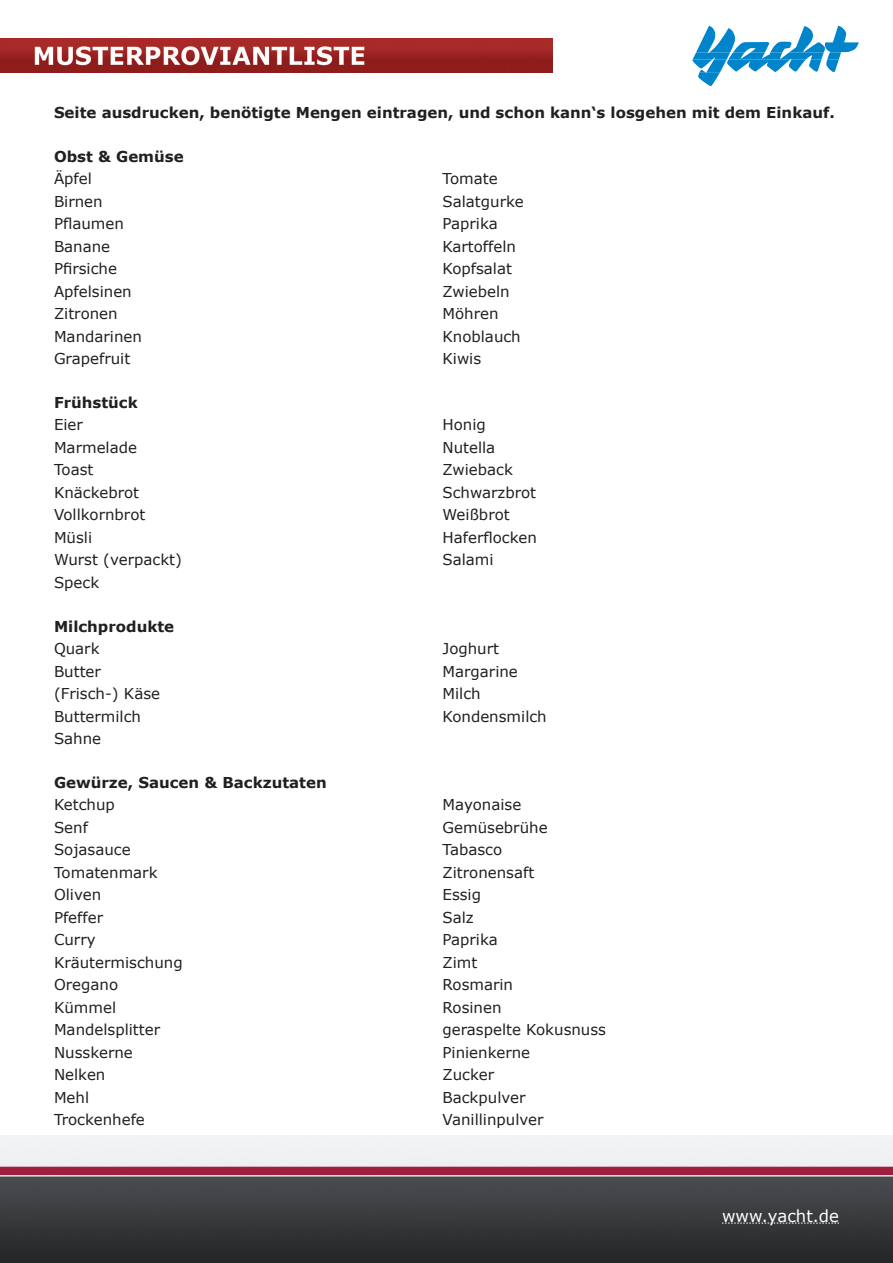
<style>
.page{position:relative;width:893px;height:1263px;background:#fff}
.page>*{position:absolute;margin:0;border:0;box-sizing:border-box;transform-origin:0 0}
.t1{font:16.5px "Verdana";color:#fff}
.t2{font:15px "Verdana";color:#231f20}
.t3{font:700 15px "Verdana";color:#231f20}
</style>
<div class="page">
<img style="left:0;top:1135px;width:893px;height:128px">
<svg style="left:692px;top:26px;width:167px;height:60px"></svg>
<svg style="left:722px;top:1223px;width:117px;height:1px"></svg>
<img style="left:0;top:38px;width:553px;height:34px">
<p class="t3" style="left:54px;top:103px;width:782px">Seite ausdrucken, benötigte Mengen eintragen, und schon kann‘s losgehen mit dem Einkauf.</p>
<p class="t3" style="left:54px;top:147px;width:131px">Obst &amp; Gemüse</p>
<p class="t2" style="left:54px;top:169px;width:39px">Äpfel</p>
<p class="t2" style="left:442px;top:169px;width:57px">Tomate</p>
<p class="t2" style="left:54px;top:192px;width:50px">Birnen</p>
<p class="t2" style="left:442px;top:192px;width:83px">Salatgurke</p>
<p class="t2" style="left:54px;top:214px;width:71px">Pflaumen</p>
<p class="t2" style="left:442px;top:214px;width:57px">Paprika</p>
<p class="t2" style="left:54px;top:237px;width:58px">Banane</p>
<p class="t2" style="left:442px;top:237px;width:75px">Kartoffeln</p>
<p class="t2" style="left:54px;top:259px;width:64px">Pfirsiche</p>
<p class="t2" style="left:442px;top:259px;width:71px">Kopfsalat</p>
<p class="t2" style="left:54px;top:282px;width:79px">Apfelsinen</p>
<p class="t2" style="left:442px;top:282px;width:69px">Zwiebeln</p>
<p class="t2" style="left:54px;top:304px;width:65px">Zitronen</p>
<p class="t2" style="left:442px;top:304px;width:58px">Möhren</p>
<p class="t2" style="left:54px;top:327px;width:89px">Mandarinen</p>
<p class="t2" style="left:442px;top:327px;width:80px">Knoblauch</p>
<p class="t2" style="left:54px;top:349px;width:78px">Grapefruit</p>
<p class="t2" style="left:442px;top:349px;width:40px">Kiwis</p>
<p class="t3" style="left:54px;top:393px;width:85px">Frühstück</p>
<p class="t2" style="left:54px;top:415px;width:30px">Eier</p>
<p class="t2" style="left:442px;top:415px;width:45px">Honig</p>
<p class="t2" style="left:54px;top:438px;width:85px">Marmelade</p>
<p class="t2" style="left:442px;top:438px;width:54px">Nutella</p>
<p class="t2" style="left:54px;top:460px;width:41px">Toast</p>
<p class="t2" style="left:442px;top:460px;width:72px">Zwieback</p>
<p class="t2" style="left:54px;top:483px;width:87px">Knäckebrot</p>
<p class="t2" style="left:442px;top:483px;width:95px">Schwarzbrot</p>
<p class="t2" style="left:54px;top:505px;width:93px">Vollkornbrot</p>
<p class="t2" style="left:442px;top:505px;width:69px">Weißbrot</p>
<p class="t2" style="left:54px;top:528px;width:40px">Müsli</p>
<p class="t2" style="left:442px;top:528px;width:96px">Haferflocken</p>
<p class="t2" style="left:54px;top:550px;width:129px">Wurst (verpackt)</p>
<p class="t2" style="left:442px;top:550px;width:53px">Salami</p>
<p class="t2" style="left:54px;top:573px;width:47px">Speck</p>
<p class="t3" style="left:54px;top:617px;width:122px">Milchprodukte</p>
<p class="t2" style="left:54px;top:639px;width:47px">Quark</p>
<p class="t2" style="left:442px;top:639px;width:58px">Joghurt</p>
<p class="t2" style="left:54px;top:662px;width:48px">Butter</p>
<p class="t2" style="left:442px;top:662px;width:77px">Margarine</p>
<p class="t2" style="left:54px;top:684px;width:108px">(Frisch-) Käse</p>
<p class="t2" style="left:442px;top:684px;width:40px">Milch</p>
<p class="t2" style="left:54px;top:707px;width:89px">Buttermilch</p>
<p class="t2" style="left:442px;top:707px;width:106px">Kondensmilch</p>
<p class="t2" style="left:54px;top:729px;width:49px">Sahne</p>
<p class="t3" style="left:54px;top:773px;width:274px">Gewürze, Saucen &amp; Backzutaten</p>
<p class="t2" style="left:54px;top:795px;width:62px">Ketchup</p>
<p class="t2" style="left:442px;top:795px;width:80px">Mayonaise</p>
<p class="t2" style="left:54px;top:818px;width:35px">Senf</p>
<p class="t2" style="left:442px;top:818px;width:107px">Gemüsebrühe</p>
<p class="t2" style="left:54px;top:840px;width:78px">Sojasauce</p>
<p class="t2" style="left:442px;top:840px;width:61px">Tabasco</p>
<p class="t2" style="left:54px;top:863px;width:105px">Tomatenmark</p>
<p class="t2" style="left:442px;top:863px;width:93px">Zitronensaft</p>
<p class="t2" style="left:54px;top:885px;width:49px">Oliven</p>
<p class="t2" style="left:442px;top:885px;width:40px">Essig</p>
<p class="t2" style="left:54px;top:908px;width:51px">Pfeffer</p>
<p class="t2" style="left:442px;top:908px;width:33px">Salz</p>
<p class="t2" style="left:54px;top:930px;width:43px">Curry</p>
<p class="t2" style="left:442px;top:930px;width:57px">Paprika</p>
<p class="t2" style="left:54px;top:953px;width:130px">Kräutermischung</p>
<p class="t2" style="left:442px;top:953px;width:36px">Zimt</p>
<p class="t2" style="left:54px;top:975px;width:66px">Oregano</p>
<p class="t2" style="left:442px;top:975px;width:72px">Rosmarin</p>
<p class="t2" style="left:54px;top:998px;width:64px">Kümmel</p>
<p class="t2" style="left:442px;top:998px;width:61px">Rosinen</p>
<p class="t2" style="left:54px;top:1020px;width:108px">Mandelsplitter</p>
<p class="t2" style="left:442px;top:1020px;width:165px">geraspelte Kokusnuss</p>
<p class="t2" style="left:54px;top:1043px;width:80px">Nusskerne</p>
<p class="t2" style="left:442px;top:1043px;width:89px">Pinienkerne</p>
<p class="t2" style="left:54px;top:1065px;width:53px">Nelken</p>
<p class="t2" style="left:442px;top:1065px;width:53px">Zucker</p>
<p class="t2" style="left:54px;top:1088px;width:37px">Mehl</p>
<p class="t2" style="left:442px;top:1088px;width:85px">Backpulver</p>
<p class="t2" style="left:54px;top:1110px;width:92px">Trockenhefe</p>
<p class="t2" style="left:442px;top:1110px;width:103px">Vanillinpulver</p>
<p class="t1" style="left:722px;top:1205px;width:118px">www.yacht.de</p>
</div>
